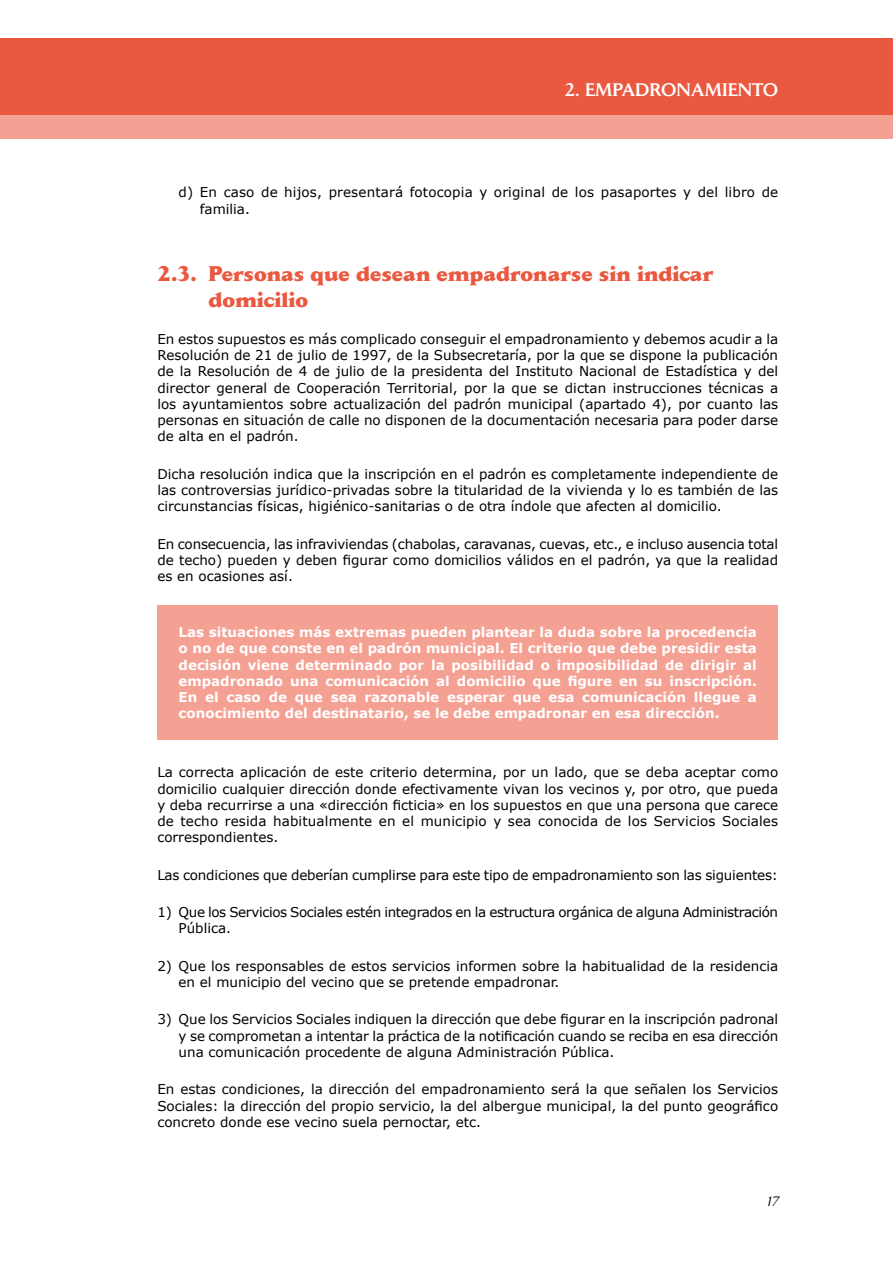
<style>
.page{position:relative;width:893px;height:1263px;background:#fff}
.page>*{position:absolute;margin:0;border:0;box-sizing:border-box;transform-origin:0 0}
.t1{font:800 21px/25.2px "Daily News BQ";color:#e9583f}
.t2{font:500 18px "Daily News BQ";color:#fff}
.t3{font:13.5px/16.2px "Verdana";color:#000;text-align:justify}
.t4{font:700 13.5px/16.2px "Verdana";color:#fff;text-align:justify}
.t5{font:13.5px/16.2px "Verdana";letter-spacing:-.025em;color:#000}
.t6{font:italic 13.5px "Daily News BQ";color:#000}
</style>
<div class="page">
<div style="left:0;top:96px;width:893px;height:43px;background:#f4a093"></div>
<div style="left:0;top:38px;width:893px;height:77px;background:#e9583f"></div>
<div style="left:157px;top:605px;width:621px;height:135px;background:#f4a093"></div>
<h2 class="t2" style="left:565px;top:78px;width:215px">2. EMPADRONAMIENTO</h2>
<p class="t3" style="left:200px;top:184px;width:580px;text-indent:-21px">d) En caso de hijos, presentará fotocopia y original de los pasaportes y del libro de familia.</p>
<h1 class="t1" style="left:208px;top:262px;width:506px;text-indent:-51px">2.3. Personas que desean empadronarse sin indicar domicilio</h1>
<p class="t3" style="left:157px;top:331px;width:622px">En estos supuestos es más complicado conseguir el empadronamiento y debemos acudir a la Resolución de 21 de julio de 1997, de la Subsecretaría, por la que se dispone la publicación de la Resolución de 4 de julio de la presidenta del Instituto Nacional de Estadística y del director general de Cooperación Territorial, por la que se dictan instrucciones técnicas a los ayuntamientos sobre actualización del padrón municipal (apartado 4), por cuanto las personas en situación de calle no disponen de la documentación necesaria para poder darse de alta en el padrón.</p>
<p class="t3" style="left:157px;top:466px;width:622px">Dicha resolución indica que la inscripción en el padrón es completamente independiente de las controversias jurídico-privadas sobre la titularidad de la vivienda y lo es también de las circunstancias físicas, higiénico-sanitarias o de otra índole que afecten al domicilio.</p>
<p class="t3" style="left:157px;top:535px;width:622px">En consecuencia, las infraviviendas (chabolas, caravanas, cuevas, etc., e incluso ausencia total de techo) pueden y deben figurar como domicilios válidos en el padrón, ya que la realidad es en ocasiones así.</p>
<p class="t4" style="left:179px;top:624px;width:580px">Las situaciones más extremas pueden plantear la duda sobre la procedencia o no de que conste en el padrón municipal. El criterio que debe presidir esta decisión viene determinado por la posibilidad o imposibilidad de dirigir al empadronado una comunicación al domicilio que figure en su inscripción.<br>En el caso de que sea razonable esperar que esa comunicación llegue a conocimiento del destinatario, se le debe empadronar en esa dirección.</p>
<p class="t3" style="left:157px;top:764px;width:622px">La correcta aplicación de este criterio determina, por un lado, que se deba aceptar como domicilio cualquier dirección donde efectivamente vivan los vecinos y, por otro, que pueda y deba recurrirse a una «dirección ficticia» en los supuestos en que una persona que carece de techo resida habitualmente en el municipio y sea conocida de los Servicios Sociales correspondientes.</p>
<p class="t3" style="left:157px;top:866px;width:622px">Las condiciones que deberían cumplirse para este tipo de empadronamiento son las siguientes:</p>
<p class="t5" style="left:179px;top:904px;width:601px;text-indent:-21px">1) Que los Servicios Sociales estén integrados en la estructura orgánica de alguna Administración<br>Pública.</p>
<p class="t3" style="left:179px;top:958px;width:601px;text-indent:-21px">2) Que los responsables de estos servicios informen sobre la habitualidad de la residencia en el municipio del vecino que se pretende empadronar.</p>
<p class="t3" style="left:179px;top:1011px;width:601px;text-indent:-21px">3) Que los Servicios Sociales indiquen la dirección que debe figurar en la inscripción padronal y se comprometan a intentar la práctica de la notificación cuando se reciba en esa dirección una comunicación procedente de alguna Administración Pública.</p>
<p class="t3" style="left:157px;top:1081px;width:622px">En estas condiciones, la dirección del empadronamiento será la que señalen los Servicios Sociales: la dirección del propio servicio, la del albergue municipal, la del punto geográfico concreto donde ese vecino suela pernoctar, etc.</p>
<p class="t6" style="left:765px;top:1193px;width:15px">17</p>
</div>
